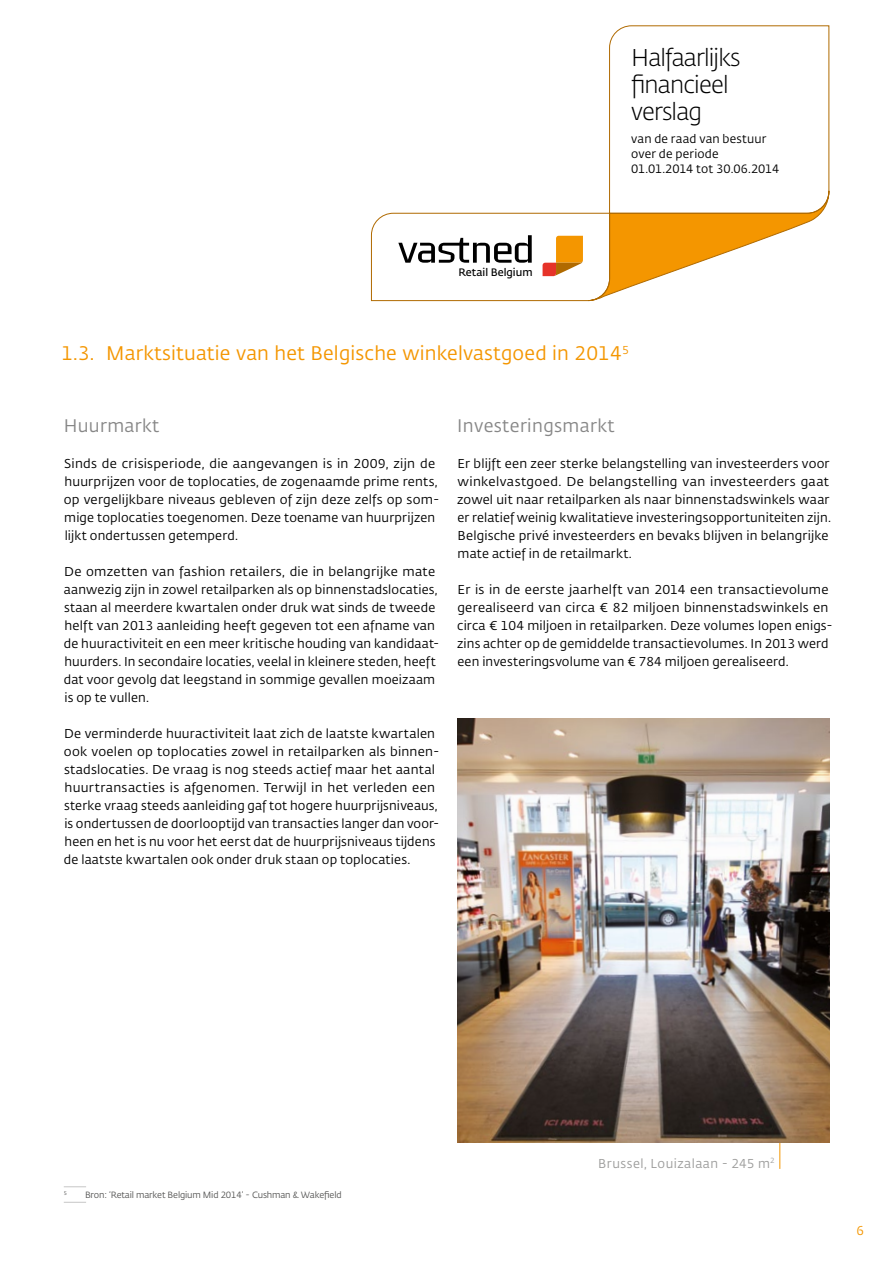
<style>
.page{position:relative;width:893px;height:1263px;background:#fff}
.page>*{position:absolute;margin:0;border:0;box-sizing:border-box;transform-origin:0 0}
.t1{font:300 24px/27px "Fedra Sans Std";letter-spacing:-.035em;color:#000}
.t2{font:19.5px "Fedra Sans Std";letter-spacing:.01em;color:#f49600}
.t3{font:18px "Fedra Sans Std";letter-spacing:.02em;color:#878787}
.t4{font:12.75px/18px "Fedra Sans Std";letter-spacing:.015em;color:#000}
.t5{font:12.75px "Fedra Sans Std";letter-spacing:.035em;color:#9d9d9c}
.t6{font:12.75px "Fedra Sans Std";color:#f49600}
.t7{font:12px/15px "Fedra Sans Std";letter-spacing:.015em;color:#000}
.t8{font:600 10.65px "Fedra Sans Std";color:#000}
.t9{font:9px "Fedra Sans Std";letter-spacing:-.015em;color:#575756}
.t10{font:5.25px "Fedra Sans Std";color:#575756}
</style>
<div class="page">
<svg style="left:371px;top:25px;width:459px;height:276px"></svg>
<svg style="left:64px;top:1186px;width:22px;height:1px"></svg>
<svg style="left:64px;top:1202px;width:22px;height:1px"></svg>
<hr style="left:779px;top:1116px;width:1px;height:53px;background:#f49600">
<img style="left:457px;top:719px;width:372px;height:424px">
<p class="t8" style="left:458px;top:266px;width:76px">Retail Belgium</p>
<h1 class="t1" style="left:631px;top:45px;width:111px">Halfaarlijks financieel verslag</h1>
<p class="t7" style="left:631px;top:131px;width:150px">van de raad van bestuur over de periode<br>01.01.2014 tot 30.06.2014</p>
<h2 class="t2" style="left:61px;top:341px;width:569px">1.3. Marktsituatie van het Belgische winkelvastgoed in 2014<sup>5</sup></h2>
<h3 class="t3" style="left:64px;top:415px;width:97px">Huurmarkt</h3>
<p class="t4" style="left:64px;top:455px;width:377px">Sinds de crisisperiode, die aangevangen is in 2009, zijn de huurprijzen voor de toplocaties, de zogenaamde prime rents, op vergelijkbare niveaus gebleven of zijn deze zelfs op som&shy;mige toplocaties toegenomen. Deze toename van huurprijzen lijkt ondertussen getemperd.</p>
<p class="t4" style="left:64px;top:563px;width:377px">De omzetten van fashion retailers, die in belangrijke mate aanwezig zijn in zowel retailparken als op binnenstadslocaties, staan al meerdere kwartalen onder druk wat sinds de tweede helft van 2013 aanleiding heeft gegeven tot een afname van de huuractiviteit en een meer kritische houding van kandidaat&shy;huurders. In secondaire locaties, veelal in kleinere steden, heeft dat voor gevolg dat leegstand in sommige gevallen moeizaam is op te vullen.</p>
<p class="t4" style="left:64px;top:725px;width:377px">De verminderde huuractiviteit laat zich de laatste kwartalen ook voelen op toplocaties zowel in retailparken als binnen&shy;stadslocaties. De vraag is nog steeds actief maar het aantal huurtransacties is afgenomen. Terwijl in het verleden een sterke vraag steeds aanleiding gaf tot hogere huurprijsniveaus, is ondertussen de doorlooptijd van transacties langer dan voor&shy;heen en het is nu voor het eerst dat de huurprijsniveaus tijdens de laatste kwartalen ook onder druk staan op toplocaties.</p>
<h3 class="t3" style="left:457px;top:415px;width:159px">Investeringsmarkt</h3>
<p class="t4" style="left:457px;top:455px;width:375px">Er blijft een zeer sterke belangstelling van investeerders voor winkelvastgoed. De belangstelling van investeerders gaat zowel uit naar retailparken als naar binnenstadswinkels waar er relatief weinig kwalitatieve investeringsopportuniteiten zijn.<br>Belgische privé investeerders en bevaks blijven in belangrijke mate actief in de retailmarkt.</p>
<p class="t4" style="left:457px;top:581px;width:377px">Er is in de eerste jaarhelft van 2014 een transactievolume gerealiseerd van circa € 82 miljoen binnenstadswinkels en circa € 104 miljoen in retailparken. Deze volumes lopen enigs&shy;zins achter op de gemiddelde transactievolumes. In 2013 werd een investeringsvolume van € 784 miljoen gerealiseerd.</p>
<p class="t10" style="left:64px;top:1190px;width:5px">5</p>
<p class="t9" style="left:85px;top:1189px;width:258px">Bron: ‘Retail market Belgium Mid 2014’ - Cushman &amp; Wakefield</p>
<p class="t5" style="left:598px;top:1155px;width:178px">Brussel, Louizalaan - 245 m<sup>2</sup></p>
<p class="t6" style="left:857px;top:1222px;width:9px">6</p>
</div>
